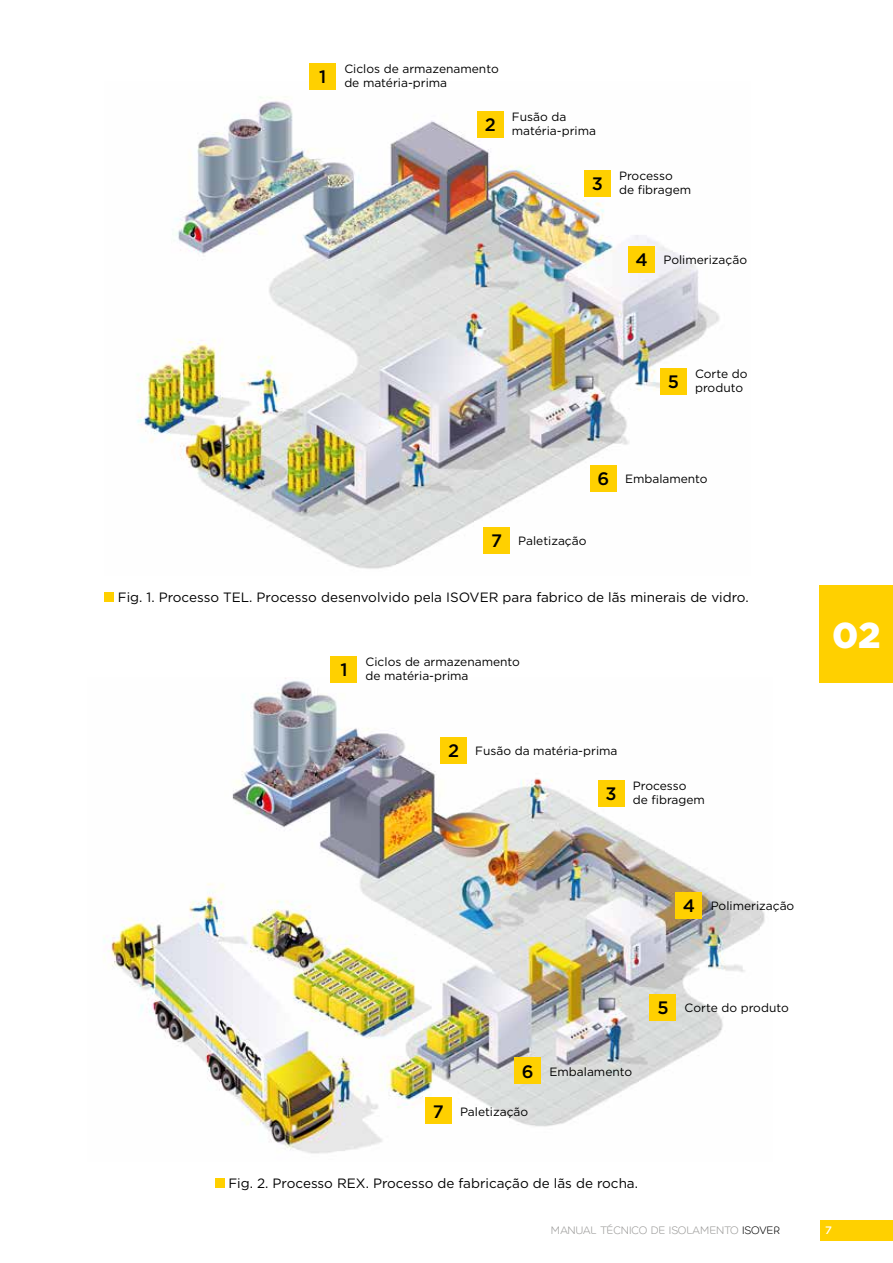
<style>
.page{position:relative;width:893px;height:1263px;background:#fff}
.page>*{position:absolute;margin:0;border:0;box-sizing:border-box;transform-origin:0 0}
.t1{font:900 36px "Gotham";color:#fff}
.t2{font:500 18px "Gotham";color:#000}
.t3{font:13.5px "Gotham";color:#000}
.t4{font:12px/14.4px "Gotham";color:#000}
.t5{font:300 12px "Weber";letter-spacing:-.015em;color:#9a9998}
.t6{font:12px "Weber";color:#fff}
.s1{font-weight:500;font-size:18px}
.s2{color:#000}
</style>
<div class="page">
<div style="left:821px;top:1220px;width:72px;height:20px;background:#ffd000"></div>
<img style="left:104px;top:678px;width:661px;height:476px">
<img style="left:137px;top:81px;width:583px;height:488px">
<div style="left:310px;top:63px;width:26px;height:26px;background:#ffd000"></div>
<div style="left:477px;top:111px;width:26px;height:26px;background:#ffd000"></div>
<div style="left:584px;top:170px;width:26px;height:26px;background:#ffd000"></div>
<div style="left:629px;top:246px;width:26px;height:26px;background:#ffd000"></div>
<div style="left:660px;top:368px;width:26px;height:26px;background:#ffd000"></div>
<div style="left:590px;top:465px;width:26px;height:26px;background:#ffd000"></div>
<div style="left:483px;top:527px;width:27px;height:27px;background:#ffd000"></div>
<div style="left:331px;top:656px;width:26px;height:26px;background:#ffd000"></div>
<div style="left:440px;top:737px;width:27px;height:27px;background:#ffd000"></div>
<div style="left:598px;top:780px;width:26px;height:26px;background:#ffd000"></div>
<div style="left:676px;top:892px;width:26px;height:26px;background:#ffd000"></div>
<div style="left:650px;top:994px;width:26px;height:26px;background:#ffd000"></div>
<div style="left:515px;top:1058px;width:26px;height:26px;background:#ffd000"></div>
<div style="left:425px;top:1098px;width:26px;height:26px;background:#ffd000"></div>
<div style="left:819px;top:585px;width:74px;height:97px;background:#ffd000"></div>
<div style="left:105px;top:593px;width:9px;height:9px;background:#ffd000"></div>
<div style="left:215px;top:1179px;width:9px;height:9px;background:#ffd000"></div>
<h2 class="t2" style="left:319px;top:65px;width:9px">1</h2>
<p class="t4" style="left:344px;top:61px;width:156px">Ciclos de armazenamento de matéria-prima</p>
<h2 class="t2" style="left:485px;top:113px;width:13px">2</h2>
<p class="t4" style="left:512px;top:109px;width:86px">Fusão da matéria-prima</p>
<h2 class="t2" style="left:592px;top:172px;width:13px">3</h2>
<p class="t4" style="left:619px;top:168px;width:74px">Processo<br>de fibragem</p>
<p class="t4" style="left:635px;top:252px;width:113px"><span class="s1">4</span> Polimerização</p>
<h2 class="t2" style="left:668px;top:370px;width:13px">5</h2>
<p class="t4" style="left:695px;top:366px;width:54px">Corte do produto</p>
<p class="t4" style="left:597px;top:471px;width:112px"><span class="s1">6</span> Embalamento</p>
<p class="t4" style="left:491px;top:534px;width:97px"><span class="s1">7</span> Paletização</p>
<p class="t3" style="left:118px;top:588px;width:632px">Fig. 1. Processo TEL. Processo desenvolvido pela ISOVER para fabrico de lãs minerais de vidro.</p>
<h2 class="t2" style="left:340px;top:658px;width:9px">1</h2>
<p class="t4" style="left:366px;top:654px;width:156px">Ciclos de armazenamento de matéria-prima</p>
<p class="t4" style="left:448px;top:744px;width:171px"><span class="s1">2</span> Fusão da matéria-prima</p>
<h2 class="t2" style="left:605px;top:782px;width:13px">3</h2>
<p class="t4" style="left:633px;top:778px;width:74px">Processo<br>de fibragem</p>
<p class="t4" style="left:683px;top:898px;width:113px"><span class="s1">4</span> Polimerização</p>
<p class="t4" style="left:522px;top:1064px;width:112px"><span class="s1">6</span> Embalamento</p>
<p class="t4" style="left:433px;top:1104px;width:97px"><span class="s1">7</span> Paletização</p>
<p class="t4" style="left:657px;top:1000px;width:133px"><span class="s1">5</span> Corte do produto</p>
<p class="t3" style="left:228px;top:1174px;width:411px">Fig. 2. Processo REX. Processo de fabricação de lãs de rocha.</p>
<h1 class="t1" style="left:832px;top:611px;width:50px">02</h1>
<p class="t5" style="left:551px;top:1223px;width:231px">MANUAL TÉCNICO DE ISOLAMENTO <span class="s2">ISOVER</span></p>
<p class="t6" style="left:826px;top:1223px;width:8px">7</p>
</div>
